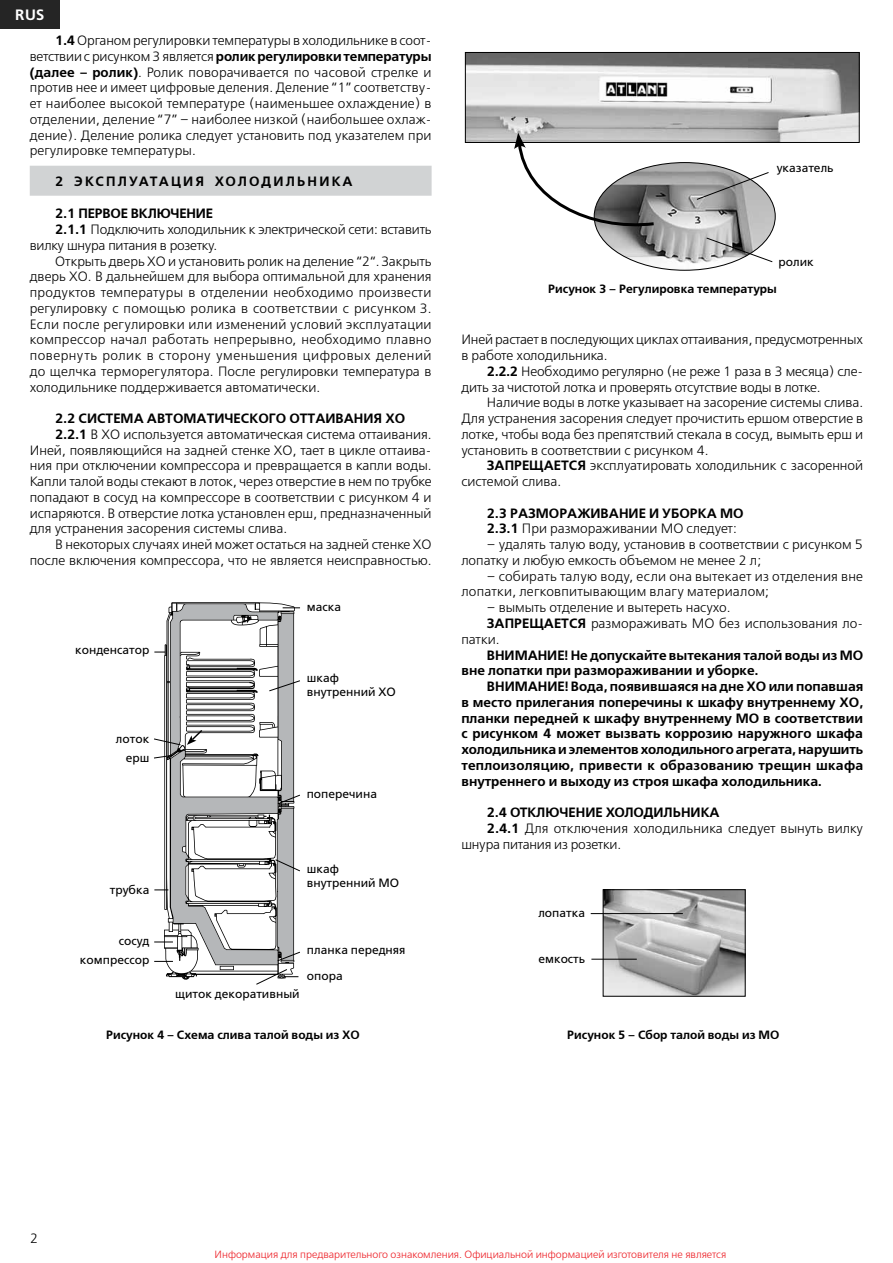
<style>
.page{position:relative;width:893px;height:1263px;background:#fff}
.page>*{position:absolute;margin:0;border:0;box-sizing:border-box;transform-origin:0 0}
.t1{font:15px "Free Set Demi Bold C";color:#fff}
.t2{font:13.5px/15.8px "Free Set Light C";color:#000}
.t3{font:13.5px/15.8px "Free Set Demi Bold C";color:#000}
.t4{font:12px/14.4px "Free Set C";color:#000}
.t5{font:12px "Free Set Demi Bold C";color:#000}
.t6{font:10.5px "Free Set Light C";color:#ed1d24}
.s1{font-family:"Free Set Demi Bold C"}
.s2{font-family:"Free Set Light C"}
</style>
<div class="page">
<div style="left:0;top:0;width:60px;height:29px;background:#252525"></div>
<div style="left:30px;top:166px;width:402px;height:30px;background:#d1d3d4"></div>
<img style="left:605px;top:891px;width:139px;height:103px">
<div style="left:603px;top:889px;width:143px;height:107px;border:1px solid #000"></div>
<hr style="left:591px;top:913px;width:92px;height:1px;background:#000">
<hr style="left:591px;top:959px;width:46px;height:1px;background:#000">
<svg style="left:154px;top:604px;width:146px;height:381px"></svg>
<img style="left:467px;top:54px;width:391px;height:87px">
<div style="left:465px;top:52px;width:395px;height:91px;border:1px solid #000"></div>
<img style="left:597px;top:163px;width:178px;height:107px">
<svg style="left:706px;top:237px;width:67px;height:26px"></svg>
<svg style="left:514px;top:133px;width:143px;height:98px"></svg>
<svg style="left:696px;top:171px;width:73px;height:29px;background:#a8a8a8"></svg>
<p class="t1" style="left:15px;top:6px;width:31px">RUS</p>
<p class="t2" style="left:55px;top:33px;width:378px"><span class="s1">1.4</span> Органом регулировки температуры в холодильнике в соот-</p>
<p class="t3" style="left:30px;top:49px;width:403px"><span class="s2">ветствии с рисунком 3 является</span> ролик регулировки температуры</p>
<p class="t2" style="left:30px;top:65px;width:403px;text-align:justify"><span class="s1">(далее – ролик)</span>. Ролик поворачивается по часовой стрелке и против нее и имеет цифровые деления. Деление “1” соответству&shy;ет наиболее высокой температуре (наименьшее охлаждение) в отделении, деление “7” – наиболее низкой (наибольшее охлаж&shy;дение). Деление ролика следует установить под указателем при регулировке температуры.</p>
<p class="t3" style="left:55px;top:174px;width:42px">2 Эксплуата</p>
<p class="t3" style="left:171px;top:174px;width:57px">ция холодильника</p>
<p class="t3" style="left:55px;top:206px;width:159px">2.1 ПЕРВОЕ ВКЛЮЧЕНИЕ</p>
<p class="t2" style="left:30px;top:222px;width:403px;text-indent:26px"><span class="s1">2.1.1</span> Подключить холодильник к электрической сети: вставить вилку шнура питания в розетку.</p>
<p class="t2" style="left:30px;top:254px;width:403px;text-align:justify;text-indent:26px">Открыть дверь ХО и установить ролик на деление “2“. Закрыть дверь ХО. В дальнейшем для выбора оптимальной для хранения продуктов температуры в отделении необходимо произвести регулировку с помощью ролика в соответствии с рисунком 3.<br>Если после регулировки или изменений условий эксплуатации компрессор начал работать непрерывно, необходимо плавно повернуть ролик в сторону уменьшения цифровых делений до щелчка терморегулятора. После регулировки температура в холодильнике поддерживается автоматически.</p>
<p class="t3" style="left:55px;top:411px;width:43px">2.2 Система</p>
<p class="t3" style="left:147px;top:411px;width:11px">автоматического</p>
<p class="t3" style="left:289px;top:411px;width:11px">оттаивани</p>
<p class="t3" style="left:374px;top:411px;width:33px">я ХО</p>
<p class="t2" style="left:30px;top:427px;width:403px;text-align:justify;text-indent:26px"><span class="s1">2.2.1</span> В ХО используется автоматическая система оттаивания.<br>Иней, появляющийся на задней стенке ХО, тает в цикле оттаива&shy;ния при отключении компрессора и превращается в капли воды.<br>Капли талой воды стекают в лоток, через отверстие в нем по трубке попадают в сосуд на компрессоре в соответствии с рисунком 4 и испаряются. В отверстие лотка установлен ерш, предназначенный для устранения засорения системы слива.</p>
<p class="t2" style="left:30px;top:537px;width:403px;text-align:right">В некоторых случаях иней может остаться на задней стенке ХО после включения компрессора, что не является неисправностью.</p>
<p class="t4" style="left:75px;top:643px;width:76px">конденсатор</p>
<p class="t4" style="left:116px;top:731px;width:35px">лоток</p>
<p class="t4" style="left:126px;top:751px;width:25px">ерш</p>
<p class="t4" style="left:110px;top:883px;width:41px">трубка</p>
<p class="t4" style="left:119px;top:933px;width:32px">сосуд</p>
<p class="t4" style="left:80px;top:953px;width:71px">компрессор</p>
<p class="t4" style="left:307px;top:600px;width:36px">маска</p>
<p class="t4" style="left:307px;top:670px;width:91px">шкаф внутренний ХО</p>
<p class="t4" style="left:307px;top:787px;width:72px">поперечина</p>
<p class="t4" style="left:307px;top:862px;width:94px">шкаф внутренний МО</p>
<p class="t4" style="left:175px;top:986px;width:126px">щиток декоративный</p>
<p class="t4" style="left:307px;top:943px;width:100px">планка передняя</p>
<p class="t4" style="left:307px;top:969px;width:37px">опора</p>
<p class="t4" style="left:777px;top:160px;width:58px">указатель</p>
<p class="t4" style="left:778px;top:255px;width:37px">ролик</p>
<p class="t5" style="left:548px;top:282px;width:230px">Рисунок 3 – Регулировка температуры</p>
<p class="t2" style="left:461px;top:332px;width:403px">Иней растает в последующих циклах оттаивания, предусмотренных в работе холодильника.</p>
<p class="t2" style="left:461px;top:364px;width:403px;text-indent:26px"><span class="s1">2.2.2</span> Необходимо регулярно (не реже 1 раза в 3 месяца) сле&shy;дить за чистотой лотка и проверять отсутствие воды в лотке.</p>
<p class="t2" style="left:461px;top:395px;width:403px;text-align:justify;text-indent:26px">Наличие воды в лотке указывает на засорение системы слива.<br>Для устранения засорения следует прочистить ершом отверстие в лотке, чтобы вода без препятствий стекала в сосуд, вымыть ерш и установить в соответствии с рисунком 4.</p>
<p class="t2" style="left:461px;top:459px;width:403px;text-indent:26px"><span class="s1">ЗАПРЕЩАЕТСЯ</span> эксплуатировать холодильник с засоренной системой слива.</p>
<p class="t3" style="left:487px;top:506px;width:42px">2.3 Размора</p>
<p class="t3" style="left:577px;top:506px;width:24px">живание</p>
<p class="t3" style="left:649px;top:506px;width:41px">и уборка</p>
<p class="t3" style="left:720px;top:506px;width:25px">МО</p>
<p class="t2" style="left:487px;top:522px;width:251px"><span class="s1">2.3.1</span> При размораживании МО следует:</p>
<p class="t2" style="left:461px;top:537px;width:403px;text-indent:26px">– удалять талую воду, установив в соответствии с рисунком 5 лопатку и любую емкость объемом не менее 2 л;</p>
<p class="t2" style="left:461px;top:569px;width:403px;text-indent:26px">– собирать талую воду, если она вытекает из отделения вне лопатки, легковпитывающим влагу материалом;</p>
<p class="t2" style="left:487px;top:600px;width:245px">– вымыть отделение и вытереть насухо.</p>
<p class="t2" style="left:487px;top:616px;width:378px"><span class="s1">ЗАПРЕЩАЕТСЯ</span> размораживать МО без использования ло-</p>
<p class="t2" style="left:461px;top:632px;width:40px">патки.</p>
<p class="t3" style="left:487px;top:647px;width:11px">внимание</p>
<p class="t3" style="left:461px;top:647px;width:403px;text-indent:103px">! Не допускайте вытекания талой воды из МО вне лопатки при размораживании и уборке.</p>
<p class="t3" style="left:461px;top:679px;width:404px;text-align:justify;text-indent:26px">ВНИМАНИЕ! Вода, появившаяся на дне ХО или попавшая в место прилегания поперечины к шкафу внутреннему ХО, планки передней к шкафу внутреннему МО в соответствии с рисунком 4 может вызвать коррозию наружного шкафа холодильника и элементов холодильного агрегата, нарушить теплоизоляцию, привести к образованию трещин шкафа внутреннего и выходу из строя шкафа холодильника.</p>
<p class="t3" style="left:487px;top:805px;width:234px">2.4 ОТКЛЮЧЕНИЕ ХОЛОДИЛЬНИКА</p>
<p class="t2" style="left:461px;top:821px;width:403px;text-indent:26px"><span class="s1">2.4.1</span> Для отключения холодильника следует вынуть вилку шнура питания из розетки.</p>
<p class="t4" style="left:538px;top:905px;width:48px">лопатка</p>
<p class="t4" style="left:538px;top:951px;width:48px">емкость</p>
<p class="t5" style="left:106px;top:1028px;width:255px">Рисунок 4 – Схема слива талой воды из ХО</p>
<p class="t5" style="left:567px;top:1028px;width:214px">Рисунок 5 – Сбор талой воды из МО</p>
<p class="t2" style="left:30px;top:1231px;width:10px">2</p>
<p class="t6" style="left:215px;top:1249px;width:513px">Информация для предварительного ознакомления. Официальной информацией изготовителя не является</p>
</div>
